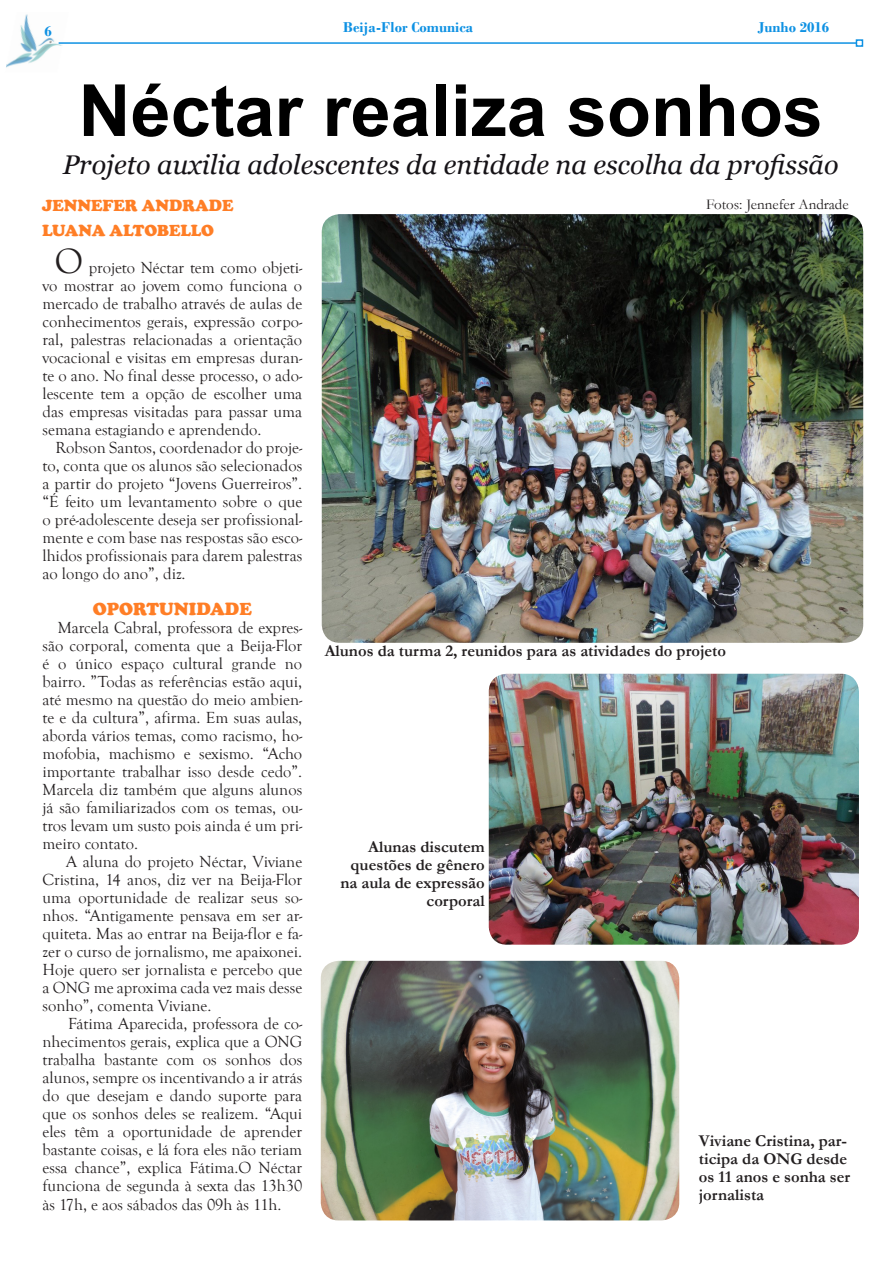
<style>
.page{position:relative;width:893px;height:1263px;background:#fff}
.page>*{position:absolute;margin:0;border:0;box-sizing:border-box;transform-origin:0 0}
.t1{font:700 72px "Arial";color:#000}
.t2{font:italic 27px "Georgia";color:#161317}
.t3{font:900 18px "Cooper";color:#ff7e26}
.t4{font:16.5px/18px "Goudy Old Style T";color:#231f20;text-align:justify}
.t5{font:700 16.5px/18px "Garamond";color:#231f20;text-align:right}
.t6{font:900 16.5px "Cooper";color:#ff7e26}
.t7{font:700 15px "Bodoni";color:#0e91e3}
.t8{font:15px "Garamond";color:#231f20}
.s1{font-size:36px}
</style>
<div class="page">
<img style="left:6px;top:14px;width:56px;height:54px">
<hr style="left:59px;top:42px;width:797px;height:2px;background:#0e91e3">
<div style="left:856px;top:39px;width:7px;height:8px;border:2px solid #0e91e3"></div>
<img style="left:321px;top:961px;width:358px;height:259px">
<img style="left:322px;top:214px;width:541px;height:429px">
<img style="left:489px;top:674px;width:370px;height:271px">
<p class="t7" style="left:45px;top:22px;width:9px">6</p>
<p class="t7" style="left:343px;top:19px;width:131px">Beija-Flor Comunica</p>
<p class="t7" style="left:758px;top:19px;width:73px">Junho 2016</p>
<h1 class="t1" style="left:79px;top:63px;width:746px">Néctar realiza sonhos</h1>
<h2 class="t2" style="left:63px;top:147px;width:777px">Projeto auxilia adolescentes da entidade na escolha da profissão</h2>
<p class="t6" style="left:42px;top:196px;width:193px">JENNEFER ANDRADE</p>
<p class="t6" style="left:42px;top:221px;width:174px">LUANA ALTOBELLO</p>
<p class="t4" style="left:43px;top:259px;width:261px;text-indent:12px"><span class="s1">O</span> projeto Néctar tem como objeti&shy;vo mostrar ao jovem como funciona o mercado de trabalho através de aulas de conhecimentos gerais, expressão corpo&shy;ral, palestras relacionadas a orientação vocacional e visitas em empresas duran&shy;te o ano. No final desse processo, o ado&shy;lescente tem a opção de escolher uma das empresas visitadas para passar uma semana estagiando e aprendendo.</p>
<p class="t4" style="left:43px;top:439px;width:261px;text-indent:13px">Robson Santos, coordenador do proje&shy;to, conta que os alunos são selecionados a partir do projeto “Jovens Guerreiros”. “É feito um levantamento sobre o que o pré-adolescente deseja ser profissional&shy;mente e com base nas respostas são esco&shy;lhidos profissionais para darem palestras ao longo do ano”, diz.</p>
<p class="t3" style="left:93px;top:598px;width:29px">OPORTUNIDADE</p>
<p class="t4" style="left:43px;top:619px;width:261px;text-indent:15px">Marcela Cabral, professora de expres&shy;são corporal, comenta que a Beija-Flor é o único espaço cultural grande no bairro. ”Todas as referências estão aqui, até mesmo na questão do meio ambien&shy;te e da cultura”, afirma. Em suas aulas, aborda vários temas, como racismo, ho&shy;mofobia, machismo e sexismo. “Acho importante trabalhar isso desde cedo”.<br>Marcela diz também que alguns alunos já são familiarizados com os temas, ou&shy;tros levam um susto pois ainda é um pri&shy;meiro contato.</p>
<p class="t4" style="left:43px;top:853px;width:261px;text-indent:23px">A aluna do projeto Néctar, Viviane Cristina, 14 anos, diz ver na Beija-Flor uma oportunidade de realizar seus so&shy;nhos. “Antigamente pensava em ser ar&shy;quiteta. Mas ao entrar na Beija-flor e fa&shy;zer o curso de jornalismo, me apaixonei.<br>Hoje quero ser jornalista e percebo que a ONG me aproxima cada vez mais desse sonho”, comenta Viviane.</p>
<p class="t4" style="left:43px;top:1015px;width:261px;text-indent:26px">Fátima Aparecida, professora de co&shy;nhecimentos gerais, explica que a ONG trabalha bastante com os sonhos dos alunos, sempre os incentivando a ir atrás do que desejam e dando suporte para que os sonhos deles se realizem. “Aqui eles têm a oportunidade de aprender bastante coisas, e lá fora eles não teriam essa chance”, explica Fátima.O Néctar funciona de segunda à sexta das 13h30</p>
<p class="t4" style="left:43px;top:1196px;width:241px">às 17h, e aos sábados das 09h às 11h.</p>
<p class="t8" style="left:706px;top:194px;width:144px">Fotos: Jennefer Andrade</p>
<p class="t5" style="left:325px;top:642px;width:403px">Alunos da turma 2, reunidos para as atividades do projeto</p>
<p class="t5" style="left:340px;top:838px;width:146px">Alunas discutem questões de gênero na aula de expressão corporal</p>
<p class="t5" style="left:699px;top:1132px;width:153px;text-align:left">Viviane Cristina, par&shy;ticipa da ONG desde os 11 anos e sonha ser jornalista</p>
</div>
